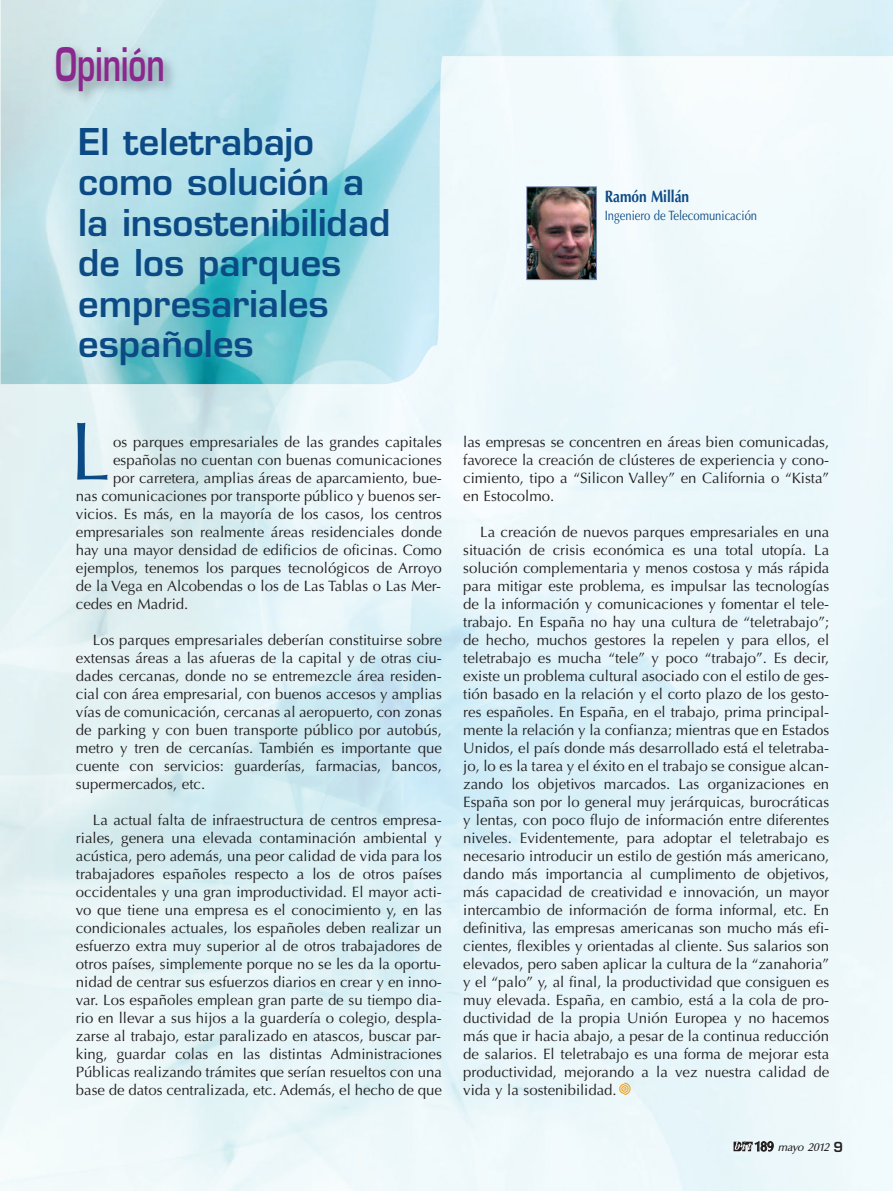
<style>
.page{position:relative;width:893px;height:1191px;background:#fff}
.page>*{position:absolute;margin:0;border:0;box-sizing:border-box;transform-origin:0 0}
.t1{font:82.5px "Optima";color:#0b4a84}
.t2{font:600 45px "Eurostile";color:#8a288d;scale:.68 1}
.t3{font:600 36px/40.5px "Eurostile";color:#0b4a84}
.t4{font:700 16.5px "Optima";color:#0b4a84;scale:.83 1}
.t5{font:15px/18px "Optima";color:#231f20;text-align:justify}
.t6{font:13.5px "Optima";color:#0b4a84;scale:.83 1}
.t7{font:italic 11.55px "Chelmsford Book FO";color:#231f20}
.s1{color:#ec9e18}
.s2{font-style:normal;font-size:13.8px}
.s3{font-family:"Eurostile";font-weight:600;font-style:normal;font-size:13.5px}
</style>
<div class="page">
<img style="left:1px;top:0;width:892px;height:384px">
<svg style="left:733px;top:1141px;width:20px;height:10px"></svg>
<img style="left:48px;top:29px;width:255px;height:93px">
<img style="left:528px;top:188px;width:67px;height:90px">
<div style="left:526px;top:186px;width:71px;height:94px;border:1px solid #828db4"></div>
<h2 class="t2" style="left:55px;top:48px;width:163px">Opinión</h2>
<h3 class="t3" style="left:78px;top:125px;width:314px">El teletrabajo como solución a la insostenibilidad de los parques empresariales españoles</h3>
<p class="t4" style="left:605px;top:190px;width:103px">Ramón Millán</p>
<p class="t6" style="left:605px;top:209px;width:185px">Ingeniero de Telecomunicación</p>
<h1 class="t1" style="left:70px;top:417px;width:43px">L</h1>
<p class="t5" style="left:113px;top:434px;width:330px">os parques empresariales de las grandes capitales</p>
<p class="t5" style="left:113px;top:452px;width:330px">españolas no cuentan con buenas comunicaciones</p>
<p class="t5" style="left:113px;top:470px;width:330px">por carretera, amplias áreas de aparcamiento, bue-</p>
<p class="t5" style="left:76px;top:488px;width:367px">nas comunicaciones por transporte público y buenos ser-</p>
<p class="t5" style="left:76px;top:506px;width:367px">vicios. Es más, en la mayoría de los casos, los centros</p>
<p class="t5" style="left:76px;top:524px;width:367px">empresariales son realmente áreas residenciales donde</p>
<p class="t5" style="left:76px;top:542px;width:368px">hay una mayor densidad de edificios de oficinas. Como</p>
<p class="t5" style="left:76px;top:560px;width:367px">ejemplos, tenemos los parques tecnológicos de Arroyo</p>
<p class="t5" style="left:76px;top:578px;width:367px">de la Vega en Alcobendas o los de Las Tablas o Las Mer-</p>
<p class="t5" style="left:76px;top:596px;width:114px">cedes en Madrid.</p>
<p class="t5" style="left:76px;top:632px;width:368px;text-indent:17px">Los parques empresariales deberían constituirse sobre extensas áreas a las afueras de la capital y de otras ciu&shy;dades cercanas, donde no se entremezcle área residen&shy;cial con área empresarial, con buenos accesos y amplias vías de comunicación, cercanas al aeropuerto, con zonas de parking y con buen transporte público por autobús, metro y tren de cercanías. También es importante que cuente con servicios: guarderías, farmacias, bancos, supermercados, etc.</p>
<p class="t5" style="left:76px;top:812px;width:368px;text-indent:17px">La actual falta de infraestructura de centros empresa&shy;riales, genera una elevada contaminación ambiental y acústica, pero además, una peor calidad de vida para los trabajadores españoles respecto a los de otros países occidentales y una gran improductividad. El mayor acti&shy;vo que tiene una empresa es el conocimiento y, en las condicionales actuales, los españoles deben realizar un esfuerzo extra muy superior al de otros trabajadores de otros países, simplemente porque no se les da la oportu&shy;nidad de centrar sus esfuerzos diarios en crear y en inno&shy;var. Los españoles emplean gran parte de su tiempo dia&shy;rio en llevar a sus hijos a la guardería o colegio, despla&shy;zarse al trabajo, estar paralizado en atascos, buscar par&shy;king, guardar colas en las distintas Administraciones Públicas realizando trámites que serían resueltos con una base de datos centralizada, etc. Además, el hecho de que</p>
<p class="t5" style="left:463px;top:434px;width:368px">las empresas se concentren en áreas bien comunicadas, favorece la creación de clústeres de experiencia y cono&shy;cimiento, tipo a “Silicon Valley” en California o “Kista” en Estocolmo.</p>
<p class="t5" style="left:463px;top:524px;width:368px;text-indent:17px">La creación de nuevos parques empresariales en una situación de crisis económica es una total utopía. La solución complementaria y menos costosa y más rápida para mitigar este problema, es impulsar las tecnologías de la información y comunicaciones y fomentar el tele&shy;trabajo. En España no hay una cultura de “teletrabajo”; de hecho, muchos gestores la repelen y para ellos, el teletrabajo es mucha “tele” y poco “trabajo”. Es decir, existe un problema cultural asociado con el estilo de ges&shy;tión basado en la relación y el corto plazo de los gesto&shy;res españoles. En España, en el trabajo, prima principal&shy;mente la relación y la confianza; mientras que en Estados Unidos, el país donde más desarrollado está el teletraba&shy;jo, lo es la tarea y el éxito en el trabajo se consigue alcan&shy;zando los objetivos marcados. Las organizaciones en España son por lo general muy jerárquicas, burocráticas y lentas, con poco flujo de información entre diferentes niveles. Evidentemente, para adoptar el teletrabajo es necesario introducir un estilo de gestión más americano, dando más importancia al cumplimento de objetivos, más capacidad de creatividad e innovación, un mayor intercambio de información de forma informal, etc. En definitiva, las empresas americanas son mucho más efi&shy;cientes, flexibles y orientadas al cliente. Sus salarios son elevados, pero saben aplicar la cultura de la “zanahoria” y el “palo” y, al final, la productividad que consiguen es muy elevada. España, en cambio, está a la cola de pro&shy;ductividad de la propia Unión Europea y no hacemos más que ir hacia abajo, a pesar de la continua reducción de salarios. El teletrabajo es una forma de mejorar esta productividad, mejorando a la vez nuestra calidad de vida y la sostenibilidad.<span class="s1">✓</span></p>
<p class="t7" style="left:755px;top:1140px;width:89px"><span class="s2">189</span> mayo 2012 <span class="s3">9</span></p>
</div>
